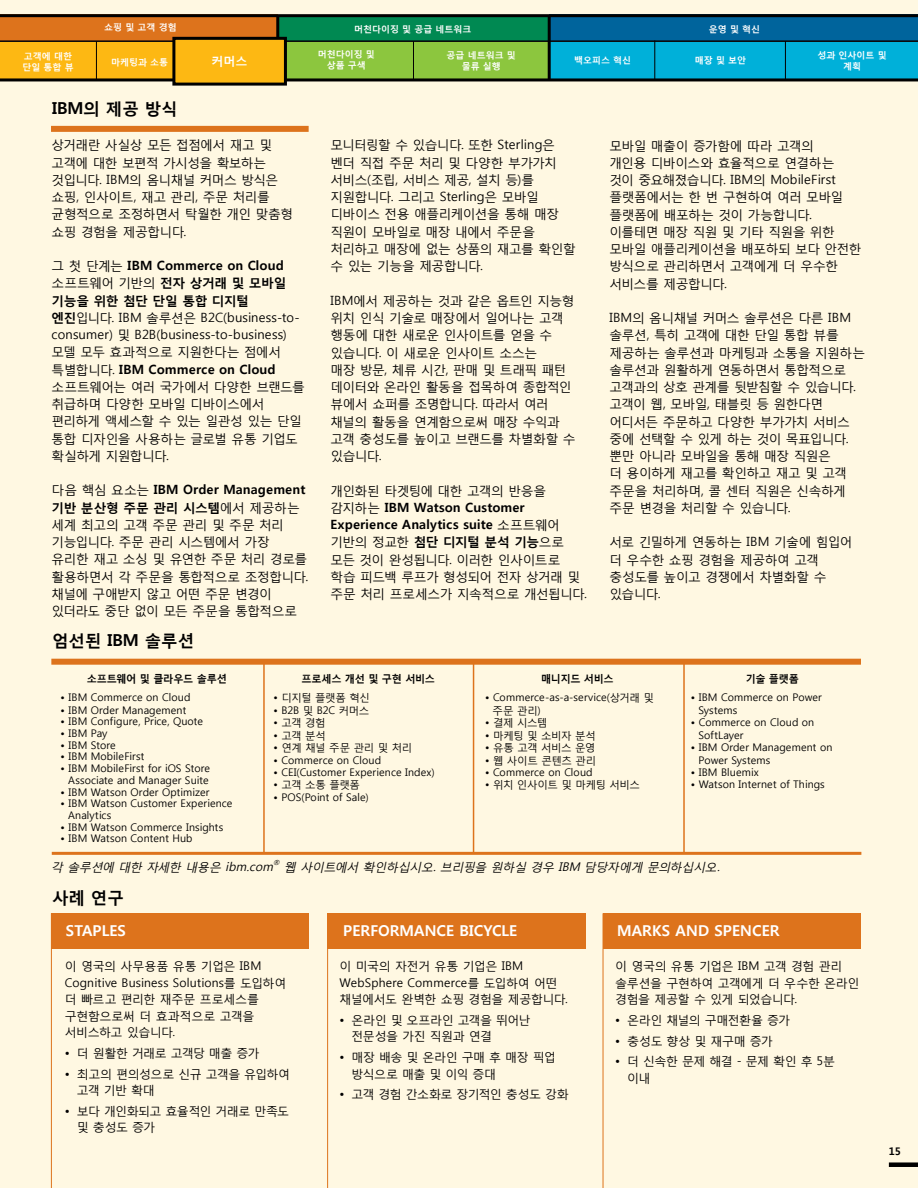
<style>
.page{position:relative;width:918px;height:1188px;background:#fff8e2}
.page>*{position:absolute;margin:0;border:0;box-sizing:border-box;transform-origin:0 0}
.t1{font:700 16.5px "Malgun Gothic";color:#000}
.t2{font:700 15px "Malgun Gothic";color:#fff}
.t3{font:12.75px/17.2px "Malgun Gothic";letter-spacing:-.04em;color:#000}
.t4{font:12.75px/17.2px "Malgun Gothic";letter-spacing:-.02em;color:#000}
.t5{font:12px/16.5px "Malgun Gothic";letter-spacing:-.035em;color:#000}
.t6{font:12px/16.5px "Malgun Gothic";letter-spacing:.005em;color:#000}
.t7{font:italic 12px "Malgun Gothic";color:#000}
.t8{font:12px "Malgun Gothic";letter-spacing:-.055em;color:#000}
.t9{font:700 12px "Malgun Gothic";color:#fff}
.t10{font:10.5px/12.5px "Malgun Gothic";letter-spacing:.01em;color:#000}
.t11{font:700 10.5px "Malgun Gothic";letter-spacing:-.035em;color:#000}
.t12{font:10.5px "Malgun Gothic";letter-spacing:-.045em;color:#000}
.t13{font:700 9px/10.8px "Malgun Gothic";color:#fff;text-align:center}
.t14{font:italic 7.05px "Malgun Gothic";color:#000}
.s1{font-weight:700}
</style>
<div class="page">
<div style="left:51px;top:659px;width:810px;height:6px;background:#dd731c"></div>
<div style="left:51px;top:126px;width:258px;height:6px;background:#dd731c"></div>
<hr style="left:263px;top:662px;width:2px;height:191px;background:#dd731c">
<hr style="left:473px;top:662px;width:1px;height:191px;background:#dd731c">
<hr style="left:683px;top:662px;width:2px;height:191px;background:#dd731c">
<hr style="left:52px;top:852px;width:809px;height:3px;background:#dd731c">
<div style="left:51px;top:913px;width:258px;height:35px;background:#dd731c"></div>
<div style="left:327px;top:913px;width:258px;height:35px;background:#dd731c"></div>
<div style="left:603px;top:913px;width:258px;height:35px;background:#dd731c"></div>
<hr style="left:51px;top:913px;width:1px;height:275px;background:#dd731c">
<hr style="left:327px;top:913px;width:1px;height:275px;background:#dd731c">
<hr style="left:603px;top:913px;width:1px;height:275px;background:#dd731c">
<div style="left:0;top:14px;width:277px;height:26px;background:#dd731c"></div>
<div style="left:277px;top:16px;width:271px;height:24px;background:#008952"></div>
<div style="left:549px;top:14px;width:369px;height:26px;background:#00649c"></div>
<div style="left:0;top:42px;width:278px;height:39px;background:#fdb813"></div>
<div style="left:278px;top:42px;width:271px;height:39px;background:#8cc63e"></div>
<div style="left:548px;top:42px;width:370px;height:39px;background:#00b0d9"></div>
<hr style="left:413px;top:41px;width:1px;height:40px;background:#000">
<hr style="left:0;top:78px;width:918px;height:3px;background:#000">
<hr style="left:548px;top:16px;width:3px;height:63px;background:#000">
<hr style="left:276px;top:16px;width:3px;height:63px;background:#000">
<hr style="left:96px;top:41px;width:1px;height:40px;background:#000">
<hr style="left:654px;top:40px;width:1px;height:41px;background:#000">
<hr style="left:785px;top:41px;width:1px;height:40px;background:#000">
<hr style="left:0;top:40px;width:918px;height:2px;background:#000">
<hr style="left:0;top:14px;width:918px;height:3px;background:#000">
<svg style="left:169px;top:33px;width:127px;height:49px"></svg>
<div style="left:174px;top:38px;width:111px;height:46px;background:#fdb813"></div>
<div style="left:172px;top:37px;width:115px;height:49px;border:3px solid #000"></div>
<div style="left:889px;top:1162px;width:29px;height:5px;background:#000"></div>
<p class="t13" style="left:104px;top:21px;width:74px">쇼핑 및 고객 경험</p>
<p class="t13" style="left:22px;top:51px;width:53px;text-align:left">고객에 대한 단일 통합 뷰</p>
<p class="t13" style="left:111px;top:56px;width:59px">마케팅과 소통</p>
<p class="t9" style="left:212px;top:54px;width:37px">커머스</p>
<p class="t13" style="left:354px;top:23px;width:119px">머천다이징 및 공급 네트워크</p>
<p class="t13" style="left:318px;top:49px;width:59px">머천다이징 및 상품 구색</p>
<p class="t13" style="left:447px;top:49px;width:71px">공급 네트워크 및 물류 실행</p>
<p class="t13" style="left:574px;top:55px;width:59px">백오피스 혁신</p>
<p class="t13" style="left:709px;top:23px;width:53px">운영 및 혁신</p>
<p class="t13" style="left:695px;top:54px;width:53px">매장 및 보안</p>
<p class="t13" style="left:817px;top:49px;width:71px">성과 인사이트 및 계획</p>
<p class="t1" style="left:52px;top:99px;width:127px">IBM의 제공 방식</p>
<p class="t3" style="left:52px;top:136px;width:243px">상거래란 사실상 모든 접점에서 재고 및 고객에 대한 보편적 가시성을 확보하는 것입니다. IBM의 옴니채널 커머스 방식은 쇼핑, 인사이트, 재고 관리, 주문 처리를 균형적으로 조정하면서 탁월한 개인 맞춤형 쇼핑 경험을 제공합니다.</p>
<p class="t4" style="left:52px;top:257px;width:255px">그 첫 단계는 <span class="s1">IBM Commerce on Cloud </span>소프트웨어 기반의 <span class="s1">전자 상거래 및 모바일 기능을 위한 첨단 단일 통합 디지털 엔진</span>입니다. IBM 솔루션은 B2C(business-to&shy;consumer) 및 B2B(business-to-business) 모델 모두 효과적으로 지원한다는 점에서 특별합니다. <span class="s1">IBM Commerce on Cloud </span>소프트웨어는 여러 국가에서 다양한 브랜드를 취급하며 다양한 모바일 디바이스에서 편리하게 액세스할 수 있는 일관성 있는 단일 통합 디자인을 사용하는 글로벌 유통 기업도 확실하게 지원합니다.</p>
<p class="t3" style="left:52px;top:482px;width:258px">다음 핵심 요소는 <span class="s1">IBM Order Management 기반 분산형 주문 관리 시스템</span>에서 제공하는 세계 최고의 고객 주문 관리 및 주문 처리 기능입니다. 주문 관리 시스템에서 가장 유리한 재고 소싱 및 유연한 주문 처리 경로를 활용하면서 각 주문을 통합적으로 조정합니다. 채널에 구애받지 않고 어떤 주문 변경이 있더라도 중단 없이 모든 주문을 통합적으로</p>
<p class="t1" style="left:52px;top:631px;width:144px">엄선된 IBM 솔루션</p>
<p class="t3" style="left:330px;top:137px;width:247px">모니터링할 수 있습니다. 또한 Sterling은 벤더 직접 주문 처리 및 다양한 부가가치 서비스(조립, 서비스 제공, 설치 등)를 지원합니다. 그리고 Sterling은 모바일 디바이스 전용 애플리케이션을 통해 매장 직원이 모바일로 매장 내에서 주문을 처리하고 매장에 없는 상품의 재고를 확인할 수 있는 기능을 제공합니다.</p>
<p class="t3" style="left:330px;top:292px;width:247px">IBM에서 제공하는 것과 같은 옵트인 지능형 위치 인식 기술로 매장에서 일어나는 고객 행동에 대한 새로운 인사이트를 얻을 수 있습니다. 이 새로운 인사이트 소스는<br>매장 방문, 체류 시간, 판매 및 트래픽 패턴 데이터와 온라인 활동을 접목하여 종합적인 뷰에서 쇼퍼를 조명합니다. 따라서 여러 채널의 활동을 연계함으로써 매장 수익과 고객 충성도를 높이고 브랜드를 차별화할 수 있습니다.</p>
<p class="t3" style="left:330px;top:482px;width:258px">개인화된 타겟팅에 대한 고객의 반응을 감지하는 <span class="s1">IBM Watson Customer<br>Experience Analytics suite</span> 소프트웨어 기반의 정교한 <span class="s1">첨단 디지털 분석 기능</span>으로 모든 것이 완성됩니다. 이러한 인사이트로 학습 피드백 루프가 형성되어 전자 상거래 및 주문 처리 프로세스가 지속적으로 개선됩니다.</p>
<p class="t3" style="left:609px;top:137px;width:254px">모바일 매출이 증가함에 따라 고객의<br>개인용 디바이스와 효율적으로 연결하는 것이 중요해졌습니다. IBM의 MobileFirst 플랫폼에서는 한 번 구현하여 여러 모바일 플랫폼에 배포하는 것이 가능합니다. 이를테면 매장 직원 및 기타 직원을 위한 모바일 애플리케이션을 배포하되 보다 안전한 방식으로 관리하면서 고객에게 더 우수한 서비스를 제공합니다.</p>
<p class="t3" style="left:609px;top:309px;width:257px">IBM의 옴니채널 커머스 솔루션은 다른 IBM 솔루션, 특히 고객에 대한 단일 통합 뷰를 제공하는 솔루션과 마케팅과 소통을 지원하는 솔루션과 원활하게 연동하면서 통합적으로 고객과의 상호 관계를 뒷받침할 수 있습니다. 고객이 웹, 모바일, 태블릿 등 원한다면 어디서든 주문하고 다양한 부가가치 서비스 중에 선택할 수 있게 하는 것이 목표입니다. 뿐만 아니라 모바일을 통해 매장 직원은<br>더 용이하게 재고를 확인하고 재고 및 고객 주문을 처리하며, 콜 센터 직원은 신속하게 주문 변경을 처리할 수 있습니다.</p>
<p class="t3" style="left:609px;top:533px;width:245px">서로 긴밀하게 연동하는 IBM 기술에 힘입어 더 우수한 쇼핑 경험을 제공하여 고객 충성도를 높이고 경쟁에서 차별화할 수 있습니다.</p>
<p class="t11" style="left:87px;top:672px;width:142px">소프트웨어 및 클라우드 솔루션</p>
<p class="t10" style="left:61px;top:691px;width:131px">• IBM Commerce on Cloud</p>
<p class="t10" style="left:61px;top:704px;width:127px">• IBM Order Management</p>
<p class="t10" style="left:61px;top:716px;width:144px">• IBM Configure, Price, Quote</p>
<p class="t10" style="left:61px;top:727px;width:48px">• IBM Pay</p>
<p class="t10" style="left:61px;top:739px;width:57px">• IBM Store</p>
<p class="t10" style="left:61px;top:751px;width:85px">• IBM MobileFirst</p>
<p class="t10" style="left:61px;top:763px;width:151px;line-height:11.7px;text-align:center">• IBM MobileFirst for iOS Store<br>Associate and Manager Suite</p>
<p class="t10" style="left:61px;top:786px;width:150px">• IBM Watson Order Optimizer</p>
<p class="t10" style="left:68px;top:798px;width:166px;line-height:11.7px;text-indent:-7px">• IBM Watson Customer Experience<br>Analytics</p>
<p class="t10" style="left:61px;top:821px;width:164px">• IBM Watson Commerce Insights</p>
<p class="t10" style="left:61px;top:833px;width:133px">• IBM Watson Content Hub</p>
<p class="t11" style="left:301px;top:672px;width:135px">프로세스 개선 및 구현 서비스</p>
<p class="t10" style="left:274px;top:691px;width:98px">• 디지털 플랫폼 혁신</p>
<p class="t10" style="left:274px;top:704px;width:97px">• B2B 및 B2C 커머스</p>
<p class="t10" style="left:274px;top:716px;width:53px">• 고객 경험</p>
<p class="t10" style="left:274px;top:729px;width:54px">• 고객 분석</p>
<p class="t10" style="left:274px;top:741px;width:140px">• 연계 채널 주문 관리 및 처리</p>
<p class="t10" style="left:274px;top:754px;width:109px">• Commerce on Cloud</p>
<p class="t10" style="left:274px;top:766px;width:162px">• CEI(Customer Experience Index)</p>
<p class="t10" style="left:274px;top:779px;width:88px">• 고객 소통 플랫폼</p>
<p class="t10" style="left:274px;top:791px;width:97px">• POS(Point of Sale)</p>
<p class="t11" style="left:541px;top:672px;width:74px">매니지드 서비스</p>
<p class="t10" style="left:493px;top:691px;width:163px;text-indent:-7px">• Commerce-as-a-service(상거래 및 주문 관리)</p>
<p class="t10" style="left:485px;top:716px;width:64px">• 결제 시스템</p>
<p class="t10" style="left:485px;top:729px;width:112px">• 마케팅 및 소비자 분석</p>
<p class="t10" style="left:485px;top:741px;width:112px">• 유통 고객 서비스 운영</p>
<p class="t10" style="left:485px;top:754px;width:113px">• 웹 사이트 콘텐츠 관리</p>
<p class="t10" style="left:485px;top:766px;width:109px">• Commerce on Cloud</p>
<p class="t12" style="left:485px;top:779px;width:156px">• 위치 인사이트 및 마케팅 서비스</p>
<p class="t11" style="left:746px;top:672px;width:55px">기술 플랫폼</p>
<p class="t10" style="left:698px;top:691px;width:125px;text-indent:-7px">• IBM Commerce on Power<br>Systems</p>
<p class="t10" style="left:698px;top:716px;width:117px;text-indent:-7px">• Commerce on Cloud on<br>SoftLayer</p>
<p class="t10" style="left:698px;top:741px;width:136px;text-indent:-7px">• IBM Order Management on<br>Power Systems</p>
<p class="t10" style="left:691px;top:766px;width:69px">• IBM Bluemix</p>
<p class="t10" style="left:691px;top:779px;width:135px">• Watson Internet of Things</p>
<p class="t7" style="left:51px;top:859px;width:226px">각 솔루션에 대한 자세한 내용은 ibm.com</p>
<p class="t14" style="left:273px;top:859px;width:10px">®</p>
<p class="t7" style="left:284px;top:859px;width:440px">웹 사이트에서 확인하십시오. 브리핑을 원하실 경우 IBM 담당자에게 문의하십시오.</p>
<p class="t1" style="left:52px;top:888px;width:73px">사례 연구</p>
<p class="t2" style="left:66px;top:921px;width:62px">STAPLES</p>
<p class="t2" style="left:343px;top:921px;width:176px">PERFORMANCE BICYCLE</p>
<p class="t2" style="left:617px;top:921px;width:164px">MARKS AND SPENCER</p>
<p class="t6" style="left:65px;top:958px;width:223px">이 영국의 사무용품 유통 기업은 IBM<br>Cognitive Business Solutions를 도입하여 더 빠르고 편리한 재주문 프로세스를 구현함으로써 더 효과적으로 고객을 서비스하고 있습니다.</p>
<p class="t8" style="left:65px;top:1046px;width:196px">• 더 원활한 거래로 고객당 매출 증가</p>
<p class="t5" style="left:77px;top:1065px;width:215px;text-indent:-12px">• 최고의 편의성으로 신규 고객을 유입하여 고객 기반 확대</p>
<p class="t5" style="left:77px;top:1103px;width:214px;text-indent:-12px">• 보다 개인화되고 효율적인 거래로 만족도 및 충성도 증가</p>
<p class="t5" style="left:340px;top:958px;width:230px">이 미국의 자전거 유통 기업은 IBM<br>WebSphere Commerce를 도입하여 어떤 채널에서도 완벽한 쇼핑 경험을 제공합니다.</p>
<p class="t5" style="left:352px;top:1012px;width:180px;text-indent:-12px">• 온라인 및 오프라인 고객을 뛰어난 전문성을 가진 직원과 연결</p>
<p class="t5" style="left:352px;top:1049px;width:206px;text-indent:-12px">• 매장 배송 및 온라인 구매 후 매장 픽업 방식으로 매출 및 이익 증대</p>
<p class="t8" style="left:340px;top:1087px;width:231px">• 고객 경험 간소화로 장기적인 충성도 강화</p>
<p class="t5" style="left:615px;top:958px;width:246px">이 영국의 유통 기업은 IBM 고객 경험 관리 솔루션을 구현하여 고객에게 더 우수한 온라인 경험을 제공할 수 있게 되었습니다.</p>
<p class="t5" style="left:615px;top:1011px;width:176px">• 온라인 채널의 구매전환율 증가</p>
<p class="t5" style="left:615px;top:1032px;width:159px">• 충성도 향상 및 재구매 증가</p>
<p class="t5" style="left:627px;top:1053px;width:209px;text-indent:-12px">• 더 신속한 문제 해결 - 문제 확인 후 5분 이내</p>
<p class="t11" style="left:889px;top:1145px;width:14px">15</p>
</div>
